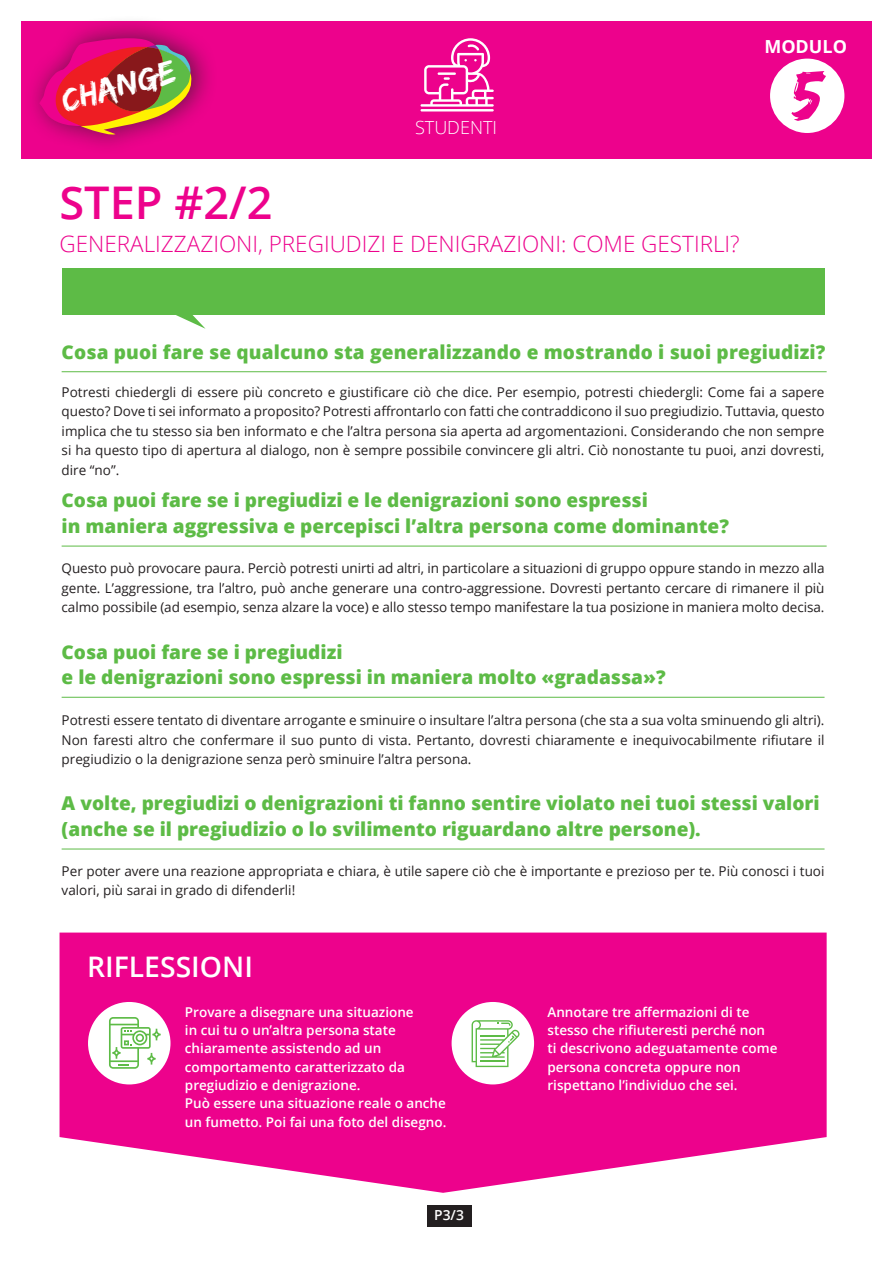
<style>
.page{position:relative;width:893px;height:1263px;background:#fff}
.page>*{position:absolute;margin:0;border:0;box-sizing:border-box;transform-origin:0 0}
.t1{font:71.4px "Edo";color:#ed028c}
.t2{font:600 45px "Open Sans";color:#ed028c}
.t3{font:34.5px "Edo";color:#fff}
.t4{font:600 28.35px "Open Sans";color:#fff}
.t5{font:300 22.5px "Open Sans";color:#ed028c}
.t6{font:800 19.05px/25.5px "Open Sans";color:#5dbb46}
.t7{font:300 18px "Open Sans";color:#fff}
.t8{font:700 18px "Open Sans";color:#fff}
.t9{font:600 13.8px "Open Sans";color:#fff}
.t10{font:13.5px/19.5px "Open Sans";color:#231f20;text-align:justify}
.t11{font:600 13.5px/18.3px "Open Sans";color:#fff}
</style>
<div class="page">
<div style="left:427px;top:1206px;width:44px;height:21px;background:#231f20"></div>
<div style="left:62px;top:268px;width:762px;height:47px;background:#5dbb46"></div>
<svg style="left:176px;top:315px;width:30px;height:14px"></svg>
<hr style="left:62px;top:371px;width:765px;height:1px;background:#5dbb46">
<hr style="left:62px;top:546px;width:765px;height:1px;background:#5dbb46">
<hr style="left:62px;top:697px;width:762px;height:1px;background:#5dbb46">
<hr style="left:62px;top:849px;width:762px;height:1px;background:#5dbb46">
<div style="left:21px;top:21px;width:851px;height:137px;background:#ed028c"></div>
<div style="left:770px;top:59px;width:74px;height:74px;background:#fff;border-radius:50%"></div>
<div style="left:22px;top:14px;width:197px;height:143px;background:#231f20;opacity:.7"></div>
<svg style="left:39px;top:38px;width:153px;height:98px"></svg>
<hr style="left:420px;top:109px;width:74px;height:3px;background:#fff">
<svg style="left:420px;top:38px;width:74px;height:69px"></svg>
<svg style="left:60px;top:932px;width:767px;height:261px;background:#ef1f99"></svg>
<div style="left:452px;top:1002px;width:82px;height:82px;background:#fff;border-radius:50%"></div>
<svg style="left:472px;top:1020px;width:47px;height:47px"></svg>
<div style="left:88px;top:1002px;width:83px;height:82px;background:#fff;border-radius:50%"></div>
<svg style="left:109px;top:1017px;width:52px;height:52px"></svg>
<h3 class="t8" style="left:764px;top:33px;width:84px">MODULO</h3>
<h3 class="t3" style="left:57px;top:82px;width:118px;rotate:-15deg">Change</h3>
<h1 class="t1" style="left:791px;top:53px;width:34px">5</h1>
<h3 class="t7" style="left:415px;top:115px;width:84px">STUDENTI</h3>
<h2 class="t2" style="left:60px;top:172px;width:214px">STEP #2/2</h2>
<h3 class="t5" style="left:60px;top:229px;width:682px">GENERALIZZAZIONI, PREGIUDIZI E DENIGRAZIONI: COME GESTIRLI?</h3>
<h3 class="t6" style="left:62px;top:338px;width:765px">Cosa puoi fare se qualcuno sta generalizzando e mostrando i suoi pregiudizi?</h3>
<p class="t10" style="left:62px;top:381px;width:764px">Potresti chiedergli di essere più concreto e giustificare ciò che dice. Per esempio, potresti chiedergli: Come fai a sapere questo? Dove ti sei informato a proposito? Potresti affrontarlo con fatti che contraddicono il suo pregiudizio. Tuttavia, questo implica che tu stesso sia ben informato e che l’altra persona sia aperta ad argomentazioni. Considerando che non sempre si ha questo tipo di apertura al dialogo, non è sempre possibile convincere gli altri. Ciò nonostante tu puoi, anzi dovresti, dire “no”.</p>
<h3 class="t6" style="left:62px;top:487px;width:669px">Cosa puoi fare se i pregiudizi e le denigrazioni sono espressi<br>in maniera aggressiva e percepisci l’altra persona come dominante?</h3>
<p class="t10" style="left:62px;top:558px;width:764px">Questo può provocare paura. Perciò potresti unirti ad altri, in particolare a situazioni di gruppo oppure stando in mezzo alla gente. L’aggressione, tra l’altro, può anche generare una contro-aggressione. Dovresti pertanto cercare di rimanere il più calmo possibile (ad esempio, senza alzare la voce) e allo stesso tempo manifestare la tua posizione in maniera molto decisa.</p>
<h3 class="t6" style="left:62px;top:638px;width:605px">Cosa puoi fare se i pregiudizi<br>e le denigrazioni sono espressi in maniera molto «gradassa»?</h3>
<p class="t10" style="left:62px;top:710px;width:764px">Potresti essere tentato di diventare arrogante e sminuire o insultare l’altra persona (che sta a sua volta sminuendo gli altri).<br>Non faresti altro che confermare il suo punto di vista. Pertanto, dovresti chiaramente e inequivocabilmente rifiutare il pregiudizio o la denigrazione senza però sminuire l’altra persona.</p>
<h3 class="t6" style="left:62px;top:790px;width:760px">A volte, pregiudizi o denigrazioni ti fanno sentire violato nei tuoi stessi valori (anche se il pregiudizio o lo svilimento riguardano altre persone).</h3>
<p class="t10" style="left:62px;top:861px;width:764px">Per poter avere una reazione appropriata e chiara, è utile sapere ciò che è importante e prezioso per te. Più conosci i tuoi valori, più sarai in grado di difenderli!</p>
<h3 class="t4" style="left:87px;top:947px;width:167px">RIFLESSIONI</h3>
<p class="t11" style="left:185px;top:1002px;width:263px">Provare a disegnare una situazione<br>in cui tu o un’altra persona state chiaramente assistendo ad un comportamento caratterizzato da pregiudizio e denigrazione.<br>Può essere una situazione reale o anche un fumetto. Poi fai una foto del disegno.</p>
<p class="t9" style="left:434px;top:1206px;width:31px">P3/3</p>
<p class="t11" style="left:547px;top:1002px;width:231px">Annotare tre affermazioni di te stesso che rifiuteresti perché non ti descrivono adeguatamente come persona concreta oppure non rispettano l’individuo che sei.</p>
</div>
